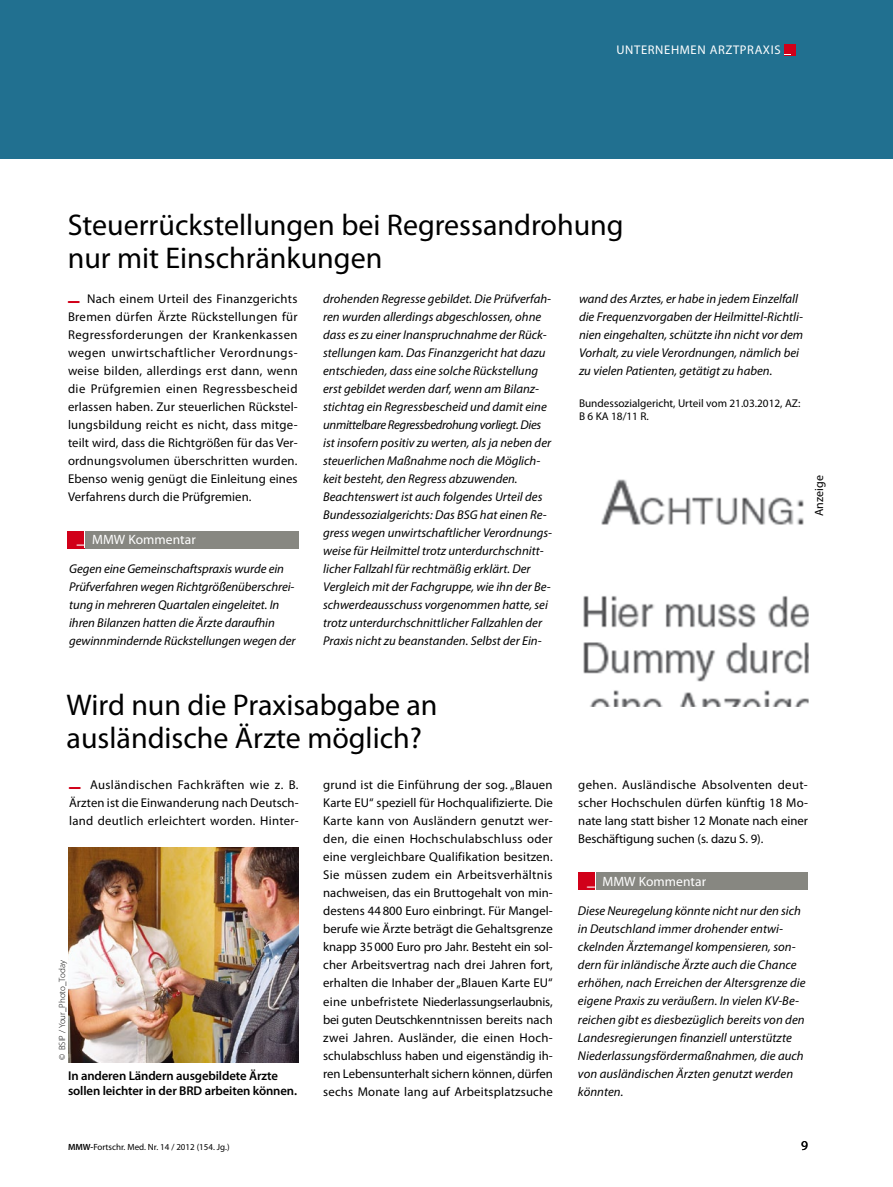
<style>
.page{position:relative;width:893px;height:1187px;background:#fff}
.page>*{position:absolute;margin:0;border:0;box-sizing:border-box;transform-origin:0 0}
.t1{font:40.2px "Myriad Pro";color:#d10019;scale:.57 1}
.t2{font:30px/33px "Myriad Pro";color:#000}
.t3{font:13.5px "Myriad Pro";letter-spacing:.005em;color:#fff}
.t4{font:13.5px "Myriad Pro";color:#000}
.t5{font:italic 12.75px/18px "Myriad Pro";color:#000}
.t6{font:12.75px/18px "Myriad Pro";letter-spacing:.005em;color:#000;text-align:justify}
.t7{font:600 12.75px/15px "Myriad Pro";letter-spacing:-.01em;color:#000}
.t8{font:12.6px "Myriad Pro";letter-spacing:.05em;color:#fff}
.t9{font:12px "Myriad Pro";letter-spacing:.005em;color:#000}
.t10{font:11.25px/13.5px "Myriad Pro";color:#000}
.t11{font:9px "Myriad Pro";color:#000}
.t12{font:300 9px "Myriad Pro";color:#000}
.s1{font-family:"The Sans"}
.s2{font-weight:600}
</style>
<div class="page">
<div style="left:0;top:0;width:893px;height:159px;background:#217090"></div>
<div style="left:784px;top:45px;width:12px;height:11px;background:#d10019"></div>
<div style="left:68px;top:531px;width:17px;height:17px;background:#d10019"></div>
<div style="left:85px;top:531px;width:214px;height:17px;background:#878781"></div>
<svg style="left:84px;top:531px;width:1px;height:16px"></svg>
<div style="left:578px;top:872px;width:17px;height:17px;background:#d10019"></div>
<div style="left:595px;top:872px;width:212px;height:17px;background:#878781"></div>
<svg style="left:595px;top:872px;width:1px;height:17px"></svg>
<img style="left:69px;top:847px;width:229px;height:215px">
<svg style="left:583px;top:479px;width:226px;height:228px"></svg>
<p class="t8" style="left:616px;top:42px;width:166px">UNTERNEHMEN ARZTPRAXIS</p>
<h2 class="t2" style="left:68px;top:208px;width:557px">Steuerrückstellungen bei Regressandrohung nur mit Einschränkungen</h2>
<h1 class="t1" style="left:68px;top:260px;width:22px">_</h1>
<p class="t5" style="left:579px;top:289px;width:226px">wand des Arztes, er habe in jedem Einzelfall die Frequenzvorgaben der Heilmittel-Richtli&shy;nien eingehalten, schützte ihn nicht vor dem Vorhalt, zu viele Verordnungen, nämlich bei zu vielen Patienten, getätigt zu haben.</p>
<p class="t10" style="left:579px;top:396px;width:223px">Bundessozialgericht, Urteil vom 21.03.2012, AZ:<br>B 6 KA 18/11 R.</p>
<p class="t5" style="left:323px;top:289px;width:230px">drohenden Regresse gebildet. Die Prüfverfah&shy;ren wurden allerdings abgeschlossen, ohne dass es zu einer Inanspruchnahme der Rück&shy;stellungen kam. Das Finanzgericht hat dazu entschieden, dass eine solche Rückstellung erst gebildet werden darf, wenn am Bilanz&shy;stichtag ein Regressbescheid und damit eine unmittelbare Regressbedrohung vorliegt. Dies ist insofern positiv zu werten, als ja neben der steuerlichen Maßnahme noch die Möglich&shy;keit besteht, den Regress abzuwenden.<br>Beachtenswert ist auch folgendes Urteil des Bundessozialgerichts: Das BSG hat einen Re&shy;gress wegen unwirtschaftlicher Verordnungs&shy;weise für Heilmittel trotz unterdurchschnitt&shy;licher Fallzahl für rechtmäßig erklärt. Der Vergleich mit der Fachgruppe, wie ihn der Be&shy;schwerdeausschuss vorgenommen hatte, sei trotz unterdurchschnittlicher Fallzahlen der Praxis nicht zu beanstanden. Selbst der Ein-</p>
<p class="t6" style="left:68px;top:289px;width:231px;text-indent:19px">Nach einem Urteil des Finanzgerichts Bremen dürfen Ärzte Rückstellungen für Regressforderungen der Krankenkassen wegen unwirtschaftlicher Verordnungs&shy;weise bilden, allerdings erst dann, wenn die Prüfgremien einen Regressbescheid erlassen haben. Zur steuerlichen Rückstel&shy;lungsbildung reicht es nicht, dass mitge&shy;teilt wird, dass die Richtgrößen für das Ver&shy;ordnungsvolumen überschritten wurden.<br>Ebenso wenig genügt die Einleitung eines Verfahrens durch die Prüfgremien.</p>
<p class="t3" style="left:77px;top:531px;width:120px"><span class="s1">–</span> MMW Kommentar</p>
<p class="t5" style="left:69px;top:559px;width:228px">Gegen eine Gemeinschafts praxis wurde ein Prüfverfahren wegen Richtgrößenüberschrei&shy;tung in mehreren Quartalen eingeleitet. In ihren Bilanzen hatten die Ärzte daraufhin gewinnmindernde Rückstellungen wegen der</p>
<p class="t9" style="left:812px;top:516px;width:42px;rotate:-90deg">Anzeige</p>
<h2 class="t2" style="left:67px;top:687px;width:372px">Wird nun die Praxisabgabe an ausländische Ärzte möglich?</h2>
<p class="t6" style="left:69px;top:775px;width:231px;text-indent:21px">Ausländischen Fachkräften wie z. B.<br>Ärzten ist die Einwanderung nach Deutsch&shy;land deutlich erleichtert worden. Hinter-</p>
<h1 class="t1" style="left:69px;top:746px;width:22px">_</h1>
<p class="t12" style="left:57px;top:1060px;width:101px;rotate:-90deg">© BSIP / Your_Photo_Today</p>
<p class="t7" style="left:68px;top:1067px;width:231px">In anderen Ländern ausgebildete Ärzte sollen leichter in der BRD arbeiten können.</p>
<p class="t6" style="left:323px;top:775px;width:231px">grund ist die Einführung der sog. „Blauen Karte EU“ speziell für Hochqualifizierte. Die Karte kann von Ausländern genutzt wer&shy;den, die einen Hochschulabschluss oder eine vergleichbare Qualifikation besitzen.<br>Sie müssen zudem ein Arbeitsverhältnis nachweisen, das ein Bruttogehalt von min&shy;destens 44 800 Euro einbringt. Für Mangel&shy;berufe wie Ärzte beträgt die Gehaltsgrenze knapp 35 000 Euro pro Jahr. Besteht ein sol&shy;cher Arbeitsvertrag nach drei Jahren fort, erhalten die Inhaber der „Blauen Karte EU“ eine unbefristete Niederlassungserlaubnis, bei guten Deutschkenntnissen bereits nach zwei Jahren. Ausländer, die einen Hoch&shy;schulabschluss haben und eigenständig ih&shy;ren Lebensunterhalt sichern können, dürfen sechs Monate lang auf Arbeitsplatzsuche</p>
<p class="t6" style="left:578px;top:775px;width:231px">gehen. Ausländische Absolventen deut&shy;scher Hochschulen dürfen künftig 18 Mo&shy;nate lang statt bisher 12 Monate nach einer Beschäftigung suchen (s. dazu S. 9).</p>
<p class="t3" style="left:587px;top:872px;width:120px"><span class="s1">–</span> MMW Kommentar</p>
<p class="t5" style="left:578px;top:901px;width:229px">Diese Neuregelung könnte nicht nur den sich in Deutschland immer drohender entwi&shy;ckelnden Ärztemangel kompensieren, son&shy;dern für inländische Ärzte auch die Chance erhöhen, nach Erreichen der Altersgrenze die eigene Praxis zu veräußern. In vielen KV-Be&shy;reichen gibt es diesbezüglich bereits von den Landesregierungen finanziell unterstützte Niederlassungsfördermaßnahmen, die auch von ausländischen Ärzten genutzt werden könnten.</p>
<p class="t11" style="left:68px;top:1140px;width:163px"><span class="s2">MMW-</span>Fortschr. Med. Nr. 14 / 2012 (154. Jg.)</p>
<p class="t4" style="left:801px;top:1136px;width:8px">9</p>
</div>
